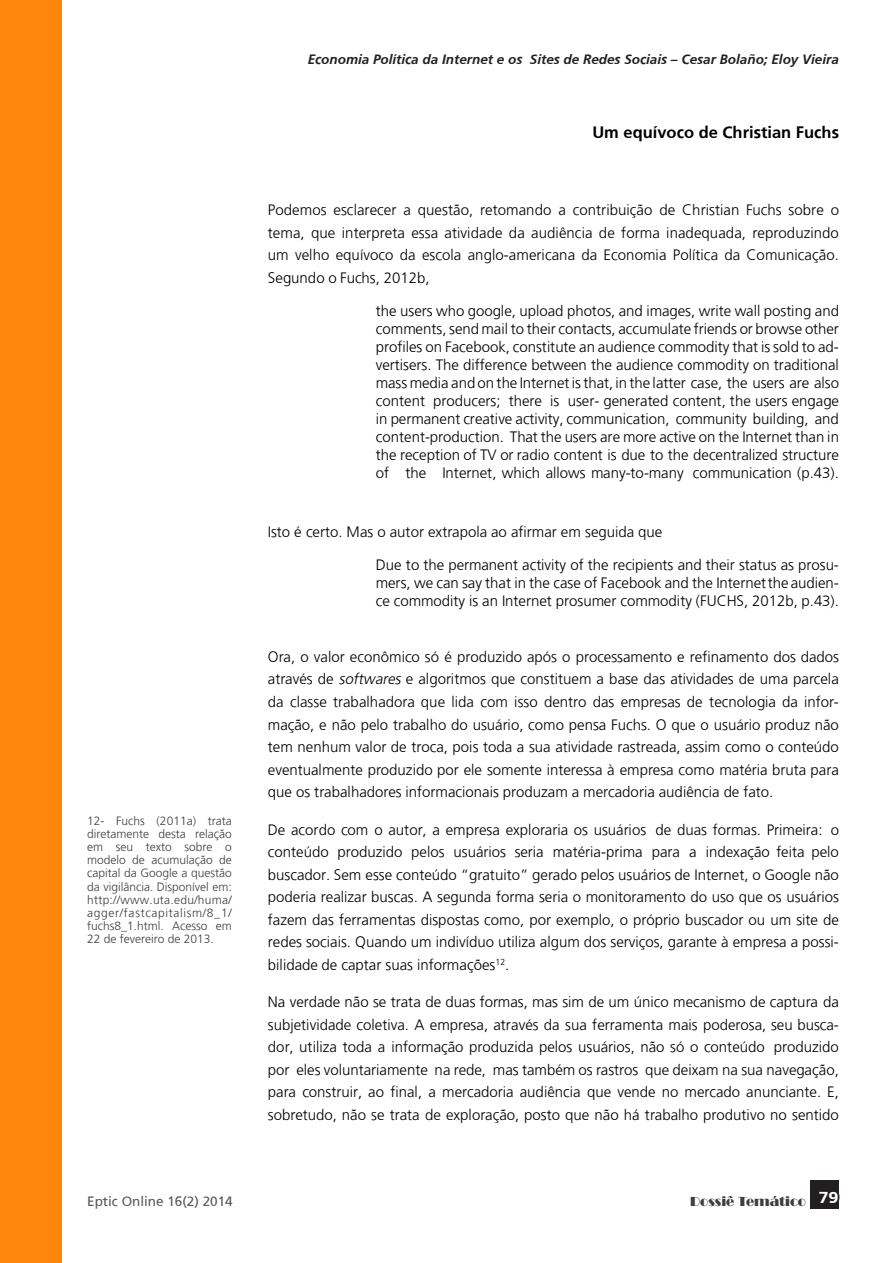
<style>
.page{position:relative;width:893px;height:1263px;background:#fff}
.page>*{position:absolute;margin:0;border:0;box-sizing:border-box;transform-origin:0 0}
.rev_subtitulos{font:700 16.5px "Frutiger";color:#000}
.rev_artigo{font:300 15px/22.5px "Frutiger";color:#000;text-align:justify}
.rev_citaçao{font:300 15px/18px "Frutiger";color:#000;text-align:justify}
.t1{font:italic 700 13.5px "Frutiger";color:#231f20}
.t2{font:13.5px "Frutiger";color:#57585a}
.t3{font:13.5px "Broadway";color:#3e3e3f}
.rev_nota_de_rodapé{font:300 12px/13.2px "Frutiger";color:#3e3e3f;text-align:justify}
.s1{font-style:italic}
</style>
<div class="page">
<div style="left:811px;top:1180px;width:28px;height:29px;background:#231f20"></div>
<div style="left:0;top:0;width:62px;height:1263px;background:#ff860d"></div>
<p class="t1" style="left:308px;top:52px;width:533px">Economia Política da Internet e os Sites de Redes Sociais – Cesar Bolaño; Eloy Vieira</p>
<p class="rev_subtitulos" style="left:592px;top:123px;width:248px">Um equívoco de Christian Fuchs</p>
<p class="rev_artigo" style="left:268px;top:199px;width:573px">Podemos esclarecer a questão, retomando a contribuição de Christian Fuchs sobre o tema, que interpreta essa atividade da audiência de forma inadequada, reproduzindo um velho equívoco da escola anglo-americana da Economia Política da Comunicação.<br>Segundo o Fuchs, 2012b,</p>
<p class="rev_citaçao" style="left:376px;top:302px;width:465px">the users who google, upload photos, and images, write wall posting and comments, send mail to their contacts, accumulate friends or browse other profiles on Facebook, constitute an audience commodity that is sold to ad&shy;vertisers. The difference between the audience commodity on traditional mass media and on the Internet is that, in the latter case, the users are also content producers; there is user- generated content, the users engage in permanent creative activity, communication, community building, and content-production. That the users are more active on the Internet than in the reception of TV or radio content is due to the decentralized structure of the Internet, which allows many-to-many communication (p.43).</p>
<p class="rev_nota_de_rodapé" style="left:87px;top:814px;width:146px">12- Fuchs (2011a) trata diretamente desta relação em seu texto sobre o modelo de acumulação de capital da Google a questão da vigilância. Disponível em: http://www.uta.edu/huma/ agger/fastcapitalism/8_1/ fuchs8_1.html. Acesso em 22 de fevereiro de 2013.</p>
<p class="rev_artigo" style="left:268px;top:521px;width:396px">Isto é certo. Mas o autor extrapola ao afirmar em seguida que</p>
<p class="rev_citaçao" style="left:376px;top:556px;width:465px">Due to the permanent activity of the recipients and their status as prosu&shy;mers, we can say that in the case of Facebook and the Internet the audien&shy;ce commodity is an Internet prosumer commodity (FUCHS, 2012b, p.43).</p>
<p class="rev_artigo" style="left:268px;top:645px;width:573px">Ora, o valor econômico só é produzido após o processamento e refinamento dos dados através de <span class="s1">softwares</span> e algoritmos que constituem a base das atividades de uma parcela da classe trabalhadora que lida com isso dentro das empresas de tecnologia da infor&shy;mação, e não pelo trabalho do usuário, como pensa Fuchs. O que o usuário produz não tem nenhum valor de troca, pois toda a sua atividade rastreada, assim como o conteúdo eventualmente produzido por ele somente interessa à empresa como matéria bruta para que os trabalhadores informacionais produzam a mercadoria audiência de fato.</p>
<p class="rev_artigo" style="left:268px;top:818px;width:573px">De acordo com o autor, a empresa exploraria os usuários de duas formas. Primeira: o conteúdo produzido pelos usuários seria matéria-prima para a indexação feita pelo buscador. Sem esse conteúdo “gratuito” gerado pelos usuários de Internet, o Google não poderia realizar buscas. A segunda forma seria o monitoramento do uso que os usuários fazem das ferramentas dispostas como, por exemplo, o próprio buscador ou um site de redes sociais. Quando um indivíduo utiliza algum dos serviços, garante à empresa a possi&shy;bilidade de captar suas informações<sup>12</sup>.</p>
<p class="rev_artigo" style="left:268px;top:990px;width:573px">Na verdade não se trata de duas formas, mas sim de um único mecanismo de captura da subjetividade coletiva. A empresa, através da sua ferramenta mais poderosa, seu busca&shy;dor, utiliza toda a informação produzida pelos usuários, não só o conteúdo produzido por eles voluntariamente na rede, mas também os rastros que deixam na sua navegação, para construir, ao final, a mercadoria audiência que vende no mercado anunciante. E, sobretudo, não se trata de exploração, posto que não há trabalho produtivo no sentido</p>
<p class="t2" style="left:87px;top:1193px;width:147px">Eptic Online 16(2) 2014</p>
<p class="t3" style="left:690px;top:1194px;width:150px">Dossiê Temático <sup>79</sup></p>
</div>
